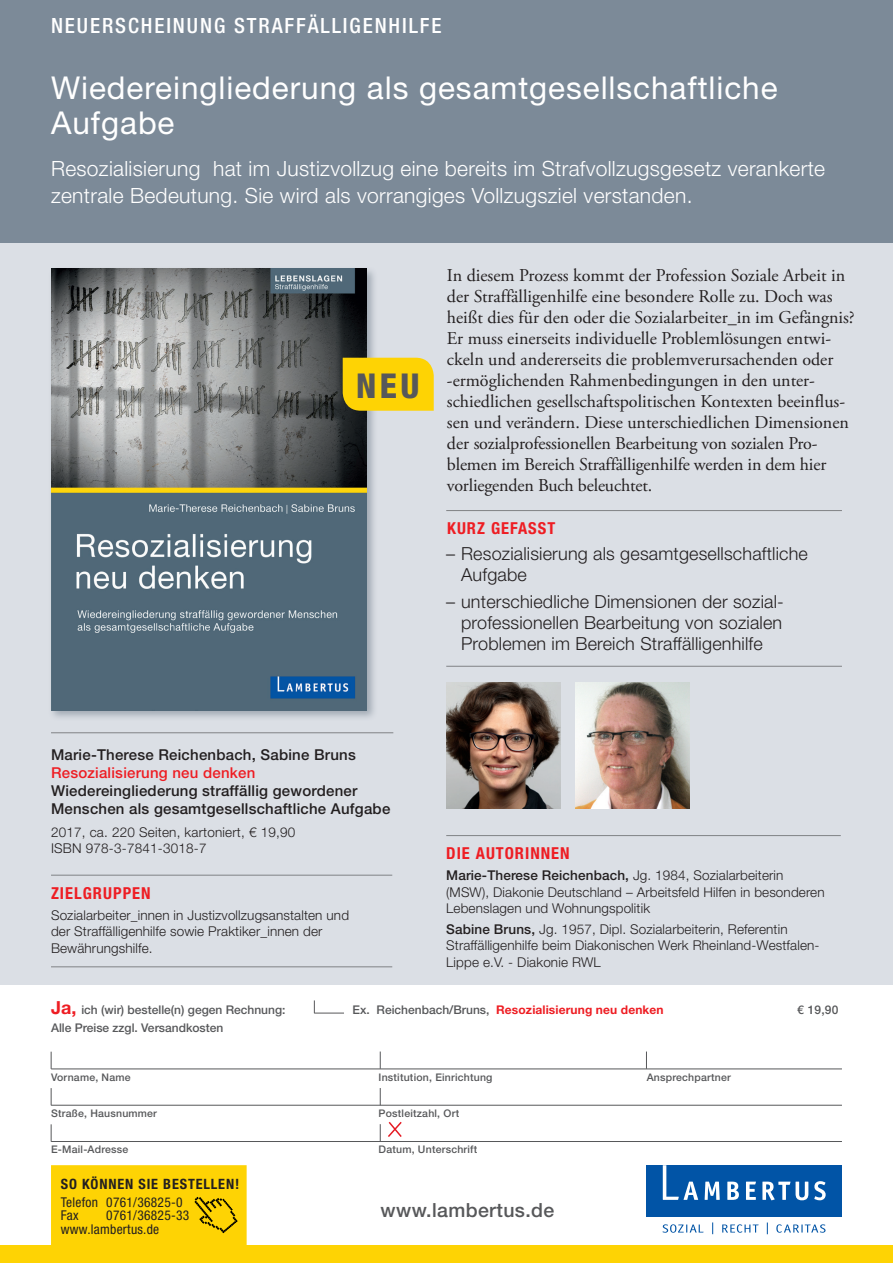
<style>
.page{position:relative;width:893px;height:1263px;background:#fff}
.page>*{position:absolute;margin:0;border:0;box-sizing:border-box;transform-origin:0 0}
.t1{font:800 condensed 34.35px "Helvetica Neue";color:#57585a}
.t2{font:31.5px/34.5px "Helvetica Neue";letter-spacing:.03em;color:#fff}
.t3{font:300 21px/27px "Helvetica Neue";letter-spacing:.015em;color:#fff}
.t4{font:500 condensed 21px "Helvetica Neue";letter-spacing:.09em;color:#fff}
.t5{font:500 19.5px "Helvetica Neue";letter-spacing:.02em;color:#57585a}
.t6{font:18px/21px "Adobe Garamond Pro";color:#231f20}
.t7{font:300 18px/21px "Helvetica Neue";letter-spacing:.01em;color:#231f20}
.t8{font:700 condensed 16.5px "Helvetica Neue";letter-spacing:.06em;color:#ee1d23}
.t9{font:500 15px/18px "Helvetica Neue";letter-spacing:.015em;color:#231f20}
.t10{font:500 15px "Helvetica Neue";letter-spacing:.015em;color:#ee1d23}
.t11{font:700 condensed 14.25px "Helvetica Neue";letter-spacing:.06em;color:#231f20}
.t12{font:300 13.5px/16.5px "Helvetica Neue";letter-spacing:.01em;color:#231f20}
.t13{font:condensed 13.5px/13.5px "Helvetica Neue";letter-spacing:.02em;color:#231f20}
.t14{font:500 12px "Helvetica Neue";color:#57585a}
.t15{font:700 12px "Helvetica Neue";letter-spacing:.01em;color:#ee1d23}
.t16{font:500 10.5px "Helvetica Neue";letter-spacing:.02em;color:#57585a}
.s1{font-weight:500}
.s2{font-weight:700;font-size:18px;color:#ee1d23}
.s3{font-weight:500;color:#57585a}
</style>
<div class="page">
<div style="left:646px;top:1165px;width:196px;height:51px;background:#0154a6"></div>
<svg style="left:705px;top:1181px;width:15px;height:19px"></svg>
<svg style="left:727px;top:1181px;width:12px;height:19px"></svg>
<svg style="left:746px;top:1181px;width:10px;height:19px"></svg>
<svg style="left:762px;top:1181px;width:46px;height:19px"></svg>
<svg style="left:814px;top:1181px;width:12px;height:19px"></svg>
<svg style="left:663px;top:1165px;width:35px;height:35px"></svg>
<svg style="left:712px;top:1222px;width:1px;height:12px"></svg>
<svg style="left:722px;top:1224px;width:37px;height:9px"></svg>
<svg style="left:767px;top:1222px;width:1px;height:12px"></svg>
<svg style="left:662px;top:1224px;width:42px;height:9px"></svg>
<svg style="left:776px;top:1224px;width:49px;height:9px"></svg>
<div style="left:0;top:0;width:893px;height:984px;background:#dbdfe5"></div>
<div style="left:0;top:1246px;width:893px;height:17px;background:#fed304"></div>
<hr style="left:51px;top:1069px;width:791px;height:1px;background:#57585a">
<hr style="left:51px;top:1105px;width:791px;height:1px;background:#57585a">
<hr style="left:51px;top:1141px;width:791px;height:1px;background:#57585a">
<svg style="left:51px;top:1124px;width:1px;height:17px"></svg>
<svg style="left:51px;top:1088px;width:1px;height:17px"></svg>
<svg style="left:51px;top:1052px;width:1px;height:17px"></svg>
<svg style="left:380px;top:1088px;width:1px;height:17px"></svg>
<svg style="left:380px;top:1051px;width:1px;height:18px"></svg>
<svg style="left:646px;top:1051px;width:1px;height:18px"></svg>
<svg style="left:380px;top:1122px;width:22px;height:19px"></svg>
<svg style="left:314px;top:1000px;width:1px;height:13px"></svg>
<hr style="left:314px;top:1013px;width:30px;height:1px;background:#57585a">
<div style="left:48px;top:266px;width:330px;height:456px;background:#485868;opacity:.4"></div>
<img style="left:51px;top:269px;width:315px;height:441px">
<div style="left:0;top:0;width:893px;height:242px;background:#7c8a98"></div>
<hr style="left:51px;top:732px;width:342px;height:1px;background:#808285">
<div style="left:51px;top:1165px;width:196px;height:81px;background:#fed304"></div>
<hr style="left:446px;top:835px;width:395px;height:1px;background:#808285">
<img style="left:446px;top:682px;width:114px;height:126px">
<img style="left:576px;top:682px;width:113px;height:126px">
<div style="left:343px;top:358px;width:91px;height:53px;background:#fed304"></div>
<hr style="left:51px;top:875px;width:341px;height:1px;background:#808285">
<hr style="left:51px;top:966px;width:341px;height:1px;background:#808285">
<hr style="left:446px;top:510px;width:396px;height:1px;background:#808285">
<hr style="left:446px;top:666px;width:396px;height:1px;background:#808285">
<p class="t4" style="left:51px;top:14px;width:392px">NEUERSCHEINUNG STRAFFÄLLIGENHILFE</p>
<h2 class="t2" style="left:51px;top:70px;width:728px">Wiedereingliederung als gesamtgesellschaftliche<br>Aufgabe</h2>
<p class="t3" style="left:51px;top:154px;width:776px">Resozialisierung hat im Justizvollzug eine bereits im Strafvollzugsgesetz verankerte zentrale Bedeutung. Sie wird als vorrangiges Vollzugsziel verstanden.</p>
<h1 class="t1" style="left:356px;top:365px;width:65px">NEU</h1>
<p class="t6" style="left:447px;top:265px;width:409px">In diesem Prozess kommt der Profession Soziale Arbeit in der Straffälligenhilfe eine besondere Rolle zu. Doch was heißt dies für den oder die Sozialarbeiter_in im Gefängnis?<br>Er muss einerseits individuelle Problemlösungen entwi&shy;ckeln und andererseits die problemverursachenden oder -ermöglichenden Rahmenbedingungen in den unter&shy;schiedlichen gesellschaftspolitischen Kontexten beeinflus&shy;sen und verändern. Diese unterschiedlichen Dimensionen der sozialprofessionellen Bearbeitung von sozialen Pro&shy;blemen im Bereich Straffälligenhilfe werden in dem hier vorliegenden Buch beleuchtet.</p>
<p class="t8" style="left:447px;top:519px;width:110px">KURZ GEFASST</p>
<p class="t7" style="left:461px;top:542px;width:348px;text-indent:-15px">– Resozialisierung als gesamtgesellschaftliche<br>Aufgabe</p>
<p class="t7" style="left:461px;top:591px;width:323px;text-align:justify;text-indent:-15px">– unterschiedliche Dimensionen der sozial&shy;professionellen Bearbeitung von sozialen Problemen im Bereich Straffälligenhilfe</p>
<p class="t9" style="left:51px;top:745px;width:306px">Marie-Therese Reichenbach, Sabine Bruns</p>
<p class="t10" style="left:51px;top:763px;width:206px">Resozialisierung neu denken</p>
<p class="t9" style="left:51px;top:781px;width:341px">Wiedereingliederung straffällig gewordener<br>Menschen als gesamtgesellschaftliche Aufgabe</p>
<p class="t12" style="left:51px;top:823px;width:246px">2017, ca. 220 Seiten, kartoniert, € 19,90<br>ISBN 978-3-7841-3018-7</p>
<p class="t8" style="left:51px;top:883px;width:101px">ZIELGRUPPEN</p>
<p class="t12" style="left:51px;top:906px;width:300px">Sozialarbeiter_innen in Justizvollzugsanstalten und der Straffälligenhilfe sowie Praktiker_innen der<br>Bewährungshilfe.</p>
<p class="t8" style="left:446px;top:844px;width:125px">DIE AUTORINNEN</p>
<p class="t12" style="left:446px;top:867px;width:380px"><span class="s1">Marie-Therese Reichenbach,</span> Jg. 1984, Sozialarbeiterin (MSW), Diakonie Deutschland – Arbeitsfeld Hilfen in besonderen<br>Lebenslagen und Wohnungspolitik</p>
<p class="t12" style="left:446px;top:921px;width:375px"><span class="s1">Sabine Bruns,</span> Jg. 1957, Dipl. Sozialarbeiterin, Referentin<br>Straffälligenhilfe beim Diakonischen Werk Rheinland-Westfalen-<br>Lippe e.V. - Diakonie RWL</p>
<p class="t14" style="left:51px;top:1002px;width:236px"><span class="s2">Ja,</span> ich (wir) bestelle(n) gegen Rechnung:</p>
<p class="t15" style="left:353px;top:1002px;width:313px"><span class="s3">Ex. Reichenbach/Bruns,</span> Resozialisierung neu denken</p>
<p class="t14" style="left:797px;top:1002px;width:43px">€ 19,90</p>
<p class="t14" style="left:51px;top:1020px;width:174px">Alle Preise zzgl. Versandkosten</p>
<p class="t16" style="left:51px;top:1070px;width:81px">Vorname, Name</p>
<p class="t16" style="left:379px;top:1070px;width:115px">Institution, Einrichtung</p>
<p class="t16" style="left:647px;top:1070px;width:86px">Ansprechpartner</p>
<p class="t16" style="left:51px;top:1107px;width:107px">Straße, Hausnummer</p>
<p class="t16" style="left:379px;top:1107px;width:82px">Postleitzahl, Ort</p>
<p class="t16" style="left:51px;top:1143px;width:79px">E-Mail-Adresse</p>
<p class="t16" style="left:379px;top:1143px;width:100px">Datum, Unterschrift</p>
<p class="t11" style="left:61px;top:1175px;width:180px">SO KÖNNEN SIE BESTELLEN!</p>
<p class="t13" style="left:61px;top:1195px;width:123px">Telefon 0761/36825-0<br>Fax</p>
<p class="t13" style="left:61px;top:1208px;width:130px;text-indent:45px">0761/36825-33 www.lambertus.de</p>
<p class="t5" style="left:381px;top:1198px;width:175px">www.lambertus.de</p>
</div>
